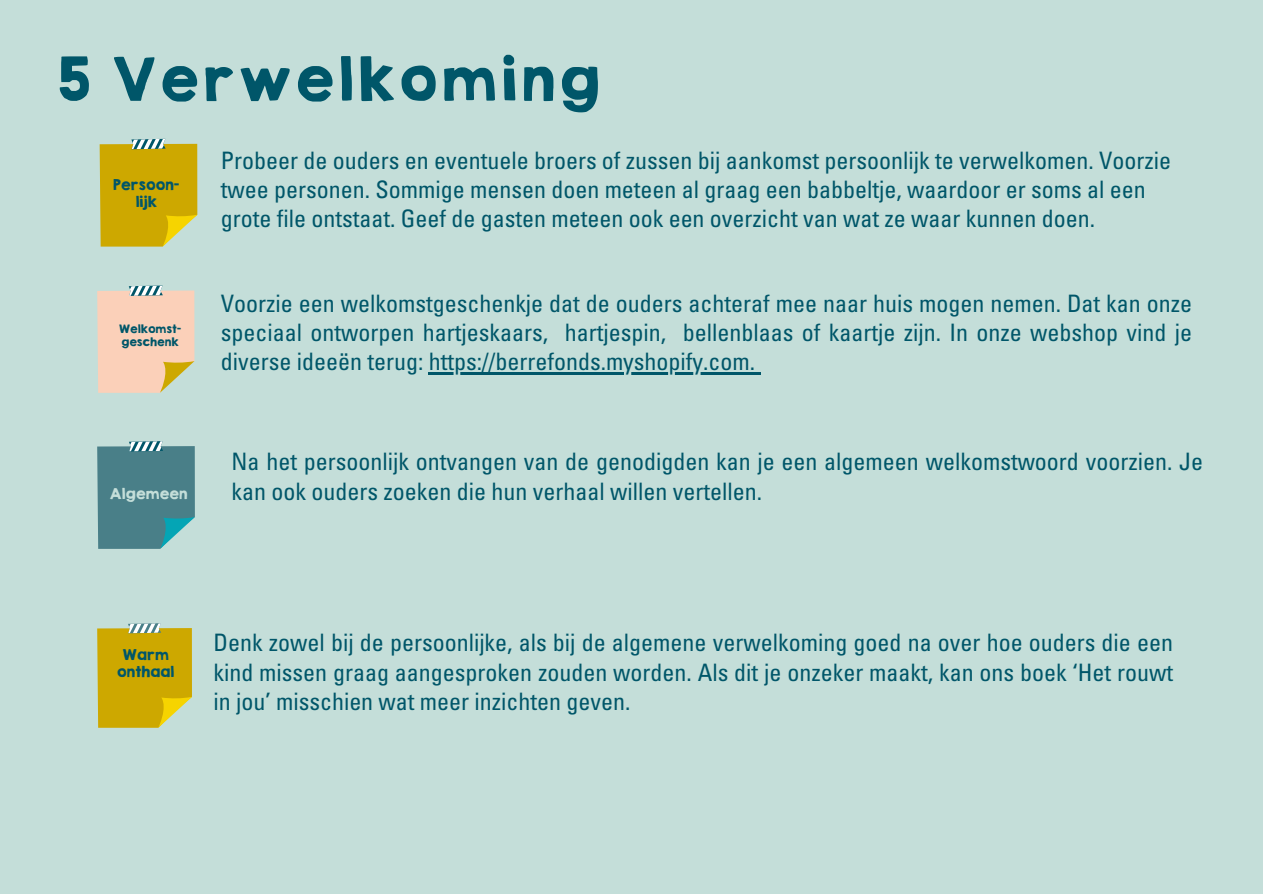
<style>
.page{position:relative;width:1263px;height:894px;background:#fff}
.page>*{position:absolute;margin:0;border:0;box-sizing:border-box;transform-origin:0 0}
.t1{font:54px "KGHAPPY Solid";color:#005669}
.t2{font:condensed 24px/29.2px "Univers LT Std";color:#005669;text-align:justify}
.t3{font:13.5px/16.8px "KGHAPPY Solid";letter-spacing:-.07em;color:#005669;text-align:center}
.t4{font:13.5px "KGHAPPY Solid";letter-spacing:-.07em;color:#c4ded9}
.t5{font:10.5px/13.2px "KGHAPPY Solid";letter-spacing:-.07em;color:#005669}
</style>
<div class="page">
<div style="left:0;top:0;width:1263px;height:893px;background:#c4ded9"></div>
<svg style="left:97px;top:285px;width:97px;height:107px;background:#f0ceb4"></svg>
<hr style="left:429px;top:372px;width:326px;height:2px;background:#005669">
<svg style="left:755px;top:372px;width:6px;height:2px"></svg>
<svg style="left:97px;top:441px;width:98px;height:107px;background:#548a92"></svg>
<svg style="left:97px;top:623px;width:95px;height:104px;background:#ccaf1a"></svg>
<svg style="left:100px;top:139px;width:97px;height:107px;background:#cbae17"></svg>
<h2 class="t1" style="left:53px;top:38px;width:548px">5 Verwelkoming</h2>
<h3 class="t3" style="left:112px;top:177px;width:69px">Persoon&shy;lijk</h3>
<h2 class="t5" style="left:118px;top:322px;width:65px">Welkomst&shy;geschenk</h2>
<p class="t4" style="left:109px;top:483px;width:80px">Algemeen</p>
<p class="t2" style="left:221px;top:148px;width:952px;text-align:left">Probeer de ouders en eventuele broers of zussen bij aankomst persoonlijk te verwelkomen. Voorzie twee personen. Sommige mensen doen meteen al graag een babbeltje, waardoor er soms al een grote file ontstaat. Geef de gasten meteen ook een overzicht van wat ze waar kunnen doen.</p>
<h2 class="t2" style="left:221px;top:291px;width:973px">Voorzie een welkomstgeschenkje dat de ouders achteraf mee naar huis mogen nemen. Dat kan onze speciaal ontworpen hartjeskaars, hartjespin, bellenblaas of kaartje zijn. In onze webshop vind je diverse ideeën terug: https://berrefonds.myshopify.com.</h2>
<h3 class="t2" style="left:232px;top:450px;width:973px">Na het persoonlijk ontvangen van de genodigden kan je een algemeen welkomstwoord voorzien. Je kan ook ouders zoeken die hun verhaal willen vertellen.</h3>
<p class="t3" style="left:116px;top:646px;width:60px">Warm onthaal</p>
<h1 class="t2" style="left:213px;top:631px;width:961px">Denk zowel bij de persoonlijke, als bij de algemene verwelkoming goed na over hoe ouders die een kind missen graag aangesproken zouden worden. Als dit je onzeker maakt, kan ons boek ‘Het rouwt in jou’ misschien wat meer inzichten geven.</h1>
</div>
